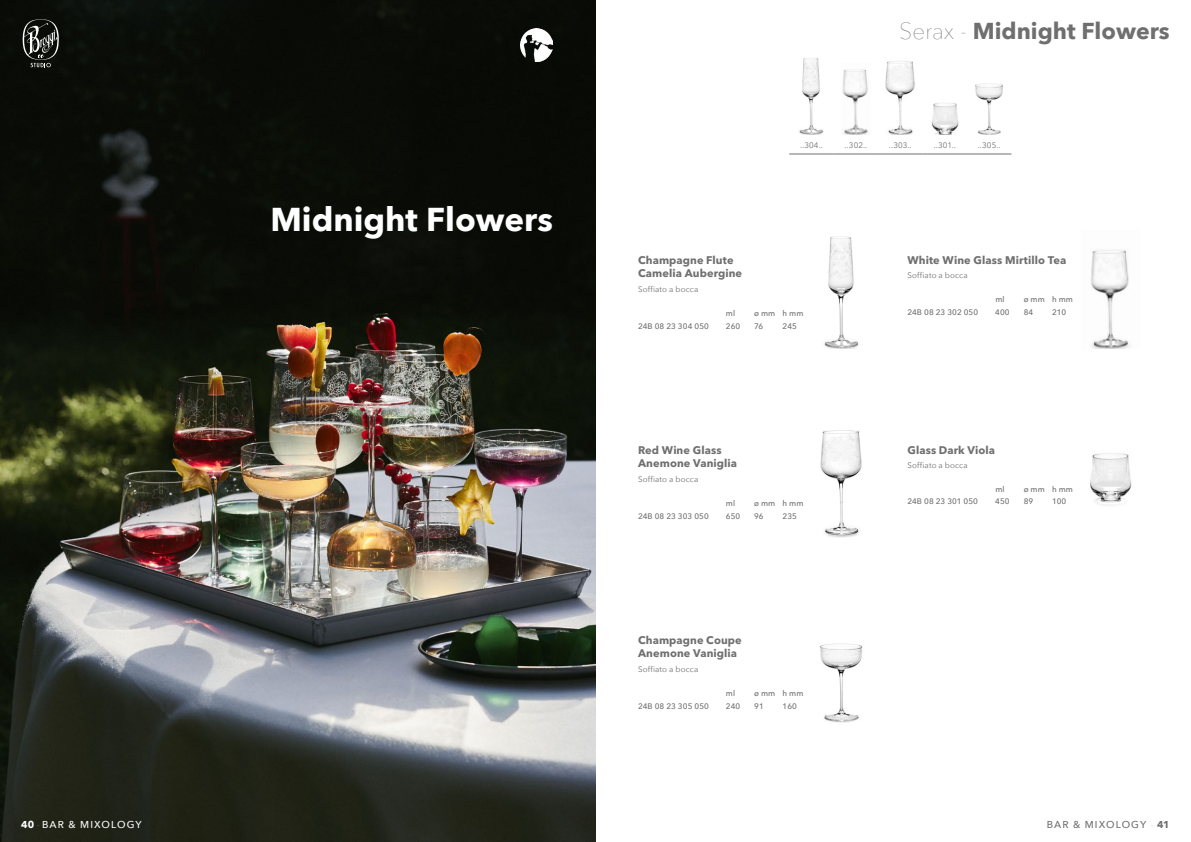
<style>
.page{position:relative;width:1191px;height:842px;background:#fff}
.page>*{position:absolute;margin:0;border:0;box-sizing:border-box;transform-origin:0 0}
.t1{font:700 33px "Avenir Next";color:#fff}
.t2{font:700 23px "Avenir Next";color:#706f6f}
.t3{font:700 11px/13.2px "Avenir Next LT Pro";letter-spacing:.005em;color:#706f6f}
.t4{font:500 10px "Avenir Next";letter-spacing:.105em;color:#fff}
.t5{font:500 10px "Avenir Next";letter-spacing:.105em;color:#706f6f}
.t6{font:500 8px "Avenir Next";color:#706f6f}
.t7{font:8px "Avenir Next";letter-spacing:.02em;color:#706f6f}
.s1{font-weight:200}
.s2{font-weight:700}
</style>
<div class="page">
<img style="left:0;top:0;width:595px;height:842px">
<svg style="left:22px;top:19px;width:37px;height:48px;background:#40423d"></svg>
<img style="left:824px;top:236px;width:35px;height:113px">
<img style="left:820px;top:430px;width:42px;height:108px">
<img style="left:819px;top:643px;width:43px;height:80px">
<img style="left:1091px;top:250px;width:39px;height:99px">
<img style="left:1090px;top:453px;width:42px;height:53px">
<img style="left:520px;top:28px;width:33px;height:33px">
<hr style="left:789px;top:154px;width:44px;height:1px;background:#706f6f">
<hr style="left:833px;top:154px;width:45px;height:1px;background:#706f6f">
<hr style="left:878px;top:154px;width:44px;height:1px;background:#706f6f">
<hr style="left:922px;top:154px;width:45px;height:1px;background:#706f6f">
<hr style="left:967px;top:154px;width:44px;height:1px;background:#706f6f">
<img style="left:799px;top:58px;width:25px;height:77px">
<img style="left:842px;top:69px;width:26px;height:66px">
<img style="left:885px;top:61px;width:30px;height:74px">
<img style="left:931px;top:103px;width:28px;height:32px">
<img style="left:975px;top:83px;width:28px;height:52px">
<h2 class="t2" style="left:899px;top:11px;width:272px"><span class="s1">Serax -</span> Midnight Flowers</h2>
<h1 class="t1" style="left:270px;top:191px;width:284px">Midnight Flowers</h1>
<p class="t7" style="left:800px;top:138px;width:24px">..304..</p>
<p class="t7" style="left:844px;top:138px;width:24px">..302..</p>
<p class="t7" style="left:889px;top:138px;width:24px">..303..</p>
<p class="t7" style="left:933px;top:138px;width:24px">..301..</p>
<p class="t7" style="left:977px;top:138px;width:24px">..305..</p>
<h3 class="t3" style="left:638px;top:253px;width:106px">Champagne Flute<br>Camelia Aubergine</h3>
<p class="t7" style="left:638px;top:282px;width:62px">Soffiato a bocca</p>
<p class="t6" style="left:726px;top:307px;width:11px">ml</p>
<p class="t6" style="left:754px;top:307px;width:51px">ø mm h mm</p>
<p class="t6" style="left:638px;top:319px;width:72px">24B 08 23 304 050</p>
<p class="t6" style="left:726px;top:319px;width:16px">260</p>
<p class="t6" style="left:754px;top:319px;width:11px">76</p>
<p class="t6" style="left:782px;top:319px;width:16px">245</p>
<h3 class="t3" style="left:638px;top:443px;width:100px">Red Wine Glass<br>Anemone Vaniglia</h3>
<p class="t7" style="left:638px;top:472px;width:62px">Soffiato a bocca</p>
<p class="t6" style="left:726px;top:496px;width:11px">ml</p>
<p class="t6" style="left:754px;top:496px;width:51px">ø mm h mm</p>
<p class="t6" style="left:638px;top:509px;width:72px">24B 08 23 303 050</p>
<p class="t6" style="left:726px;top:509px;width:16px">650</p>
<p class="t6" style="left:754px;top:509px;width:11px">96</p>
<p class="t6" style="left:782px;top:509px;width:16px">235</p>
<h3 class="t3" style="left:638px;top:633px;width:105px">Champagne Coupe<br>Anemone Vaniglia</h3>
<p class="t7" style="left:638px;top:662px;width:62px">Soffiato a bocca</p>
<p class="t6" style="left:726px;top:687px;width:11px">ml</p>
<p class="t6" style="left:754px;top:687px;width:51px">ø mm h mm</p>
<p class="t6" style="left:638px;top:699px;width:72px">24B 08 23 305 050</p>
<p class="t6" style="left:726px;top:699px;width:16px">240</p>
<p class="t6" style="left:754px;top:699px;width:11px">91</p>
<p class="t6" style="left:782px;top:699px;width:16px">160</p>
<h3 class="t3" style="left:907px;top:253px;width:160px">White Wine Glass Mirtillo Tea</h3>
<p class="t7" style="left:907px;top:268px;width:62px">Soffiato a bocca</p>
<p class="t6" style="left:995px;top:293px;width:11px">ml</p>
<p class="t6" style="left:1023px;top:293px;width:51px">ø mm h mm</p>
<p class="t6" style="left:907px;top:305px;width:72px">24B 08 23 302 050</p>
<p class="t6" style="left:995px;top:305px;width:16px">400</p>
<p class="t6" style="left:1023px;top:305px;width:11px">84</p>
<p class="t6" style="left:1052px;top:305px;width:16px">210</p>
<h3 class="t3" style="left:907px;top:443px;width:89px">Glass Dark Viola</h3>
<p class="t7" style="left:907px;top:458px;width:62px">Soffiato a bocca</p>
<p class="t6" style="left:995px;top:482px;width:11px">ml</p>
<p class="t6" style="left:1023px;top:482px;width:51px">ø mm h mm</p>
<p class="t6" style="left:907px;top:495px;width:72px">24B 08 23 301 050</p>
<p class="t6" style="left:995px;top:495px;width:16px">450</p>
<p class="t6" style="left:1023px;top:495px;width:11px">89</p>
<p class="t6" style="left:1052px;top:495px;width:16px">100</p>
<p class="t4" style="left:21px;top:816px;width:122px"><span class="s2">40</span> <span class="s1">-</span> BAR &amp; MIXOLOGY</p>
<p class="t5" style="left:1046px;top:816px;width:124px">BAR &amp; MIXOLOGY <span class="s1">-</span> <span class="s2">41</span></p>
</div>
